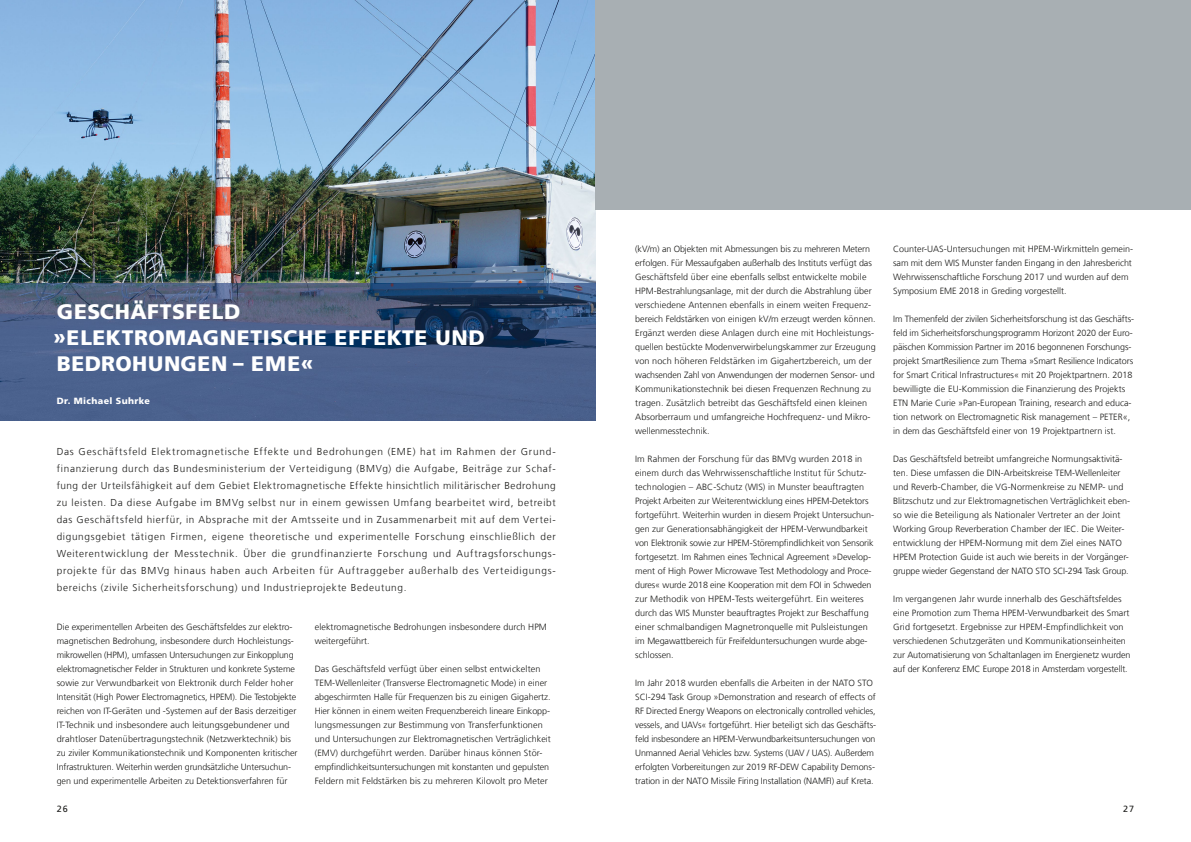
<style>
.page{position:relative;width:1191px;height:842px;background:#fff}
.page>*{position:absolute;margin:0;border:0;box-sizing:border-box;transform-origin:0 0}
.t1{font:900 21px/26px "Frutiger LT Com";letter-spacing:.03em;color:#fff}
.t2{font:300 10px/17px "Frutiger LT Com";letter-spacing:.07em;color:#1a1a18;text-align:justify}
.t3{font:300 9px/14px "Frutiger LT Com";color:#1a1a18}
.t4{font:900 9px "Frutiger LT Com";letter-spacing:.04em;color:#fff}
.t5{font:9px "Frutiger LT Com";color:#1a1a18}
</style>
<div class="page">
<img style="left:0;top:0;width:595px;height:283px">
<div style="left:595px;top:0;width:596px;height:210px;background:#a8afb3"></div>
<svg style="left:0;top:283px;width:595px;height:138px;background:#455a82"></svg>
<h1 class="t1" style="left:53px;top:299px;width:433px">GESCHÄFTSFELD »ELEKTROMAGNETISCHE EFFEKTE UND<br>BEDROHUNGEN – EME«</h1>
<p class="t4" style="left:57px;top:396px;width:95px">Dr. Michael Suhrke</p>
<p class="t2" style="left:57px;top:443px;width:500px">Das Geschäftsfeld Elektromagnetische Effekte und Bedrohungen (EME) hat im Rahmen der Grund&shy;finanzierung durch das Bundesministerium der Verteidigung (BMVg) die Aufgabe, Beiträge zur Schaf&shy;fung der Urteilsfähigkeit auf dem Gebiet Elektromagnetische Effekte hinsichtlich militärischer Bedrohung zu leisten. Da diese Aufgabe im BMVg selbst nur in einem gewissen Umfang bearbeitet wird, betreibt das Geschäftsfeld hierfür, in Absprache mit der Amtsseite und in Zusammenarbeit mit auf dem Vertei&shy;digungsgebiet tätigen Firmen, eigene theoretische und experimentelle Forschung einschließlich der Weiterentwicklung der Messtechnik. Über die grundfinanzierte Forschung und Auftragsforschungs&shy;projekte für das BMVg hinaus haben auch Arbeiten für Auftraggeber außerhalb des Verteidigungs&shy;bereichs (zivile Sicherheitsforschung) und Industrieprojekte Bedeutung.</p>
<p class="t3" style="left:57px;top:620px;width:242px">Die experimentellen Arbeiten des Geschäftsfeldes zur elektro&shy;magnetischen Bedrohung, insbesondere durch Hochleistungs&shy;mikrowellen (HPM), umfassen Untersuchungen zur Einkopplung elektromagnetischer Felder in Strukturen und konkrete Systeme sowie zur Verwundbarkeit von Elektronik durch Felder hoher Intensität (High Power Electromagnetics, HPEM). Die Testobjekte reichen von IT-Geräten und -Systemen auf der Basis derzeitiger IT-Technik und insbesondere auch leitungsgebundener und drahtloser Datenübertragungstechnik (Netzwerktechnik) bis zu ziviler Kommunikationstechnik und Komponenten kritischer Infrastrukturen. Weiterhin werden grundsätzliche Untersuchun&shy;gen und experimentelle Arbeiten zu Detektionsverfahren für</p>
<p class="t3" style="left:315px;top:620px;width:234px">elektromagnetische Bedrohungen insbesondere durch HPM weitergeführt.</p>
<p class="t3" style="left:315px;top:662px;width:237px">Das Geschäftsfeld verfügt über einen selbst entwickelten TEM-Wellenleiter (Transverse Electromagnetic Mode) in einer abgeschirmten Halle für Frequenzen bis zu einigen Gigahertz.<br>Hier können in einem weiten Frequenzbereich lineare Einkopp&shy;lungsmessungen zur Bestimmung von Transferfunktionen und Untersuchungen zur Elektromagnetischen Verträglichkeit (EMV) durchgeführt werden. Darüber hinaus können Stör&shy;empfindlichkeitsuntersuchungen mit konstanten und gepulsten Feldern mit Feldstärken bis zu mehreren Kilovolt pro Meter</p>
<p class="t3" style="left:635px;top:242px;width:242px">(kV/m) an Objekten mit Abmessungen bis zu mehreren Metern erfolgen. Für Messaufgaben außerhalb des Instituts verfügt das Geschäftsfeld über eine ebenfalls selbst entwickelte mobile HPM-Bestrahlungsanlage, mit der durch die Abstrahlung über verschiedene Antennen ebenfalls in einem weiten Frequenz&shy;bereich Feldstärken von einigen kV/m erzeugt werden können.<br>Ergänzt werden diese Anlagen durch eine mit Hochleistungs&shy;quellen bestückte Modenverwirbelungskammer zur Erzeugung von noch höheren Feldstärken im Gigahertzbereich, um der wachsenden Zahl von Anwendungen der modernen Sensor- und Kommunikationstechnik bei diesen Frequenzen Rechnung zu tragen. Zusätzlich betreibt das Geschäftsfeld einen kleinen Absorberraum und umfangreiche Hochfrequenz- und Mikro&shy;wellenmesstechnik.</p>
<p class="t3" style="left:635px;top:452px;width:241px">Im Rahmen der Forschung für das BMVg wurden 2018 in einem durch das Wehrwissenschaftliche Institut für Schutz&shy;technologien – ABC-Schutz (WIS) in Munster beauftragten Projekt Arbeiten zur Weiterentwicklung eines HPEM-Detektors fortgeführt. Weiterhin wurden in diesem Projekt Untersuchun&shy;gen zur Generationsabhängigkeit der HPEM-Verwundbarkeit von Elektronik sowie zur HPEM-Störempfindlichkeit von Sensorik fortgesetzt. Im Rahmen eines Technical Agreement »Develop&shy;ment of High Power Microwave Test Methodology and Proce&shy;dures« wurde 2018 eine Kooperation mit dem FOI in Schweden zur Methodik von HPEM-Tests weitergeführt. Ein weiteres durch das WIS Munster beauftragtes Projekt zur Beschaffung einer schmalbandigen Magnetronquelle mit Pulsleistungen im Megawattbereich für Freifelduntersuchungen wurde abge&shy;schlossen.</p>
<p class="t3" style="left:635px;top:676px;width:242px">Im Jahr 2018 wurden ebenfalls die Arbeiten in der NATO STO SCI-294 Task Group »Demonstration and research of effects of RF Directed Energy Weapons on electronically controlled vehicles, vessels, and UAVs« fortgeführt. Hier beteiligt sich das Geschäfts&shy;feld insbesondere an HPEM-Verwundbarkeitsuntersuchungen von Unmanned Aerial Vehicles bzw. Systems (UAV / UAS). Außerdem erfolgten Vorbereitungen zur 2019 RF-DEW Capability Demons&shy;tration in der NATO Missile Firing Installation (NAMFI) auf Kreta.</p>
<p class="t3" style="left:893px;top:242px;width:241px">Counter-UAS-Untersuchungen mit HPEM-Wirkmitteln gemein&shy;sam mit dem WIS Munster fanden Eingang in den Jahresbericht Wehrwissenschaftliche Forschung 2017 und wurden auf dem Symposium EME 2018 in Greding vorgestellt.</p>
<p class="t3" style="left:893px;top:312px;width:242px">Im Themenfeld der zivilen Sicherheitsforschung ist das Geschäfts&shy;feld im Sicherheitsforschungsprogramm Horizont 2020 der Euro&shy;päischen Kommission Partner im 2016 begonnenen Forschungs&shy;projekt SmartResilience zum Thema »Smart Resilience Indicators for Smart Critical Infrastructures« mit 20 Projektpartnern. 2018 bewilligte die EU-Kommission die Finanzierung des Projekts ETN Marie Curie »Pan-European Training, research and educa&shy;tion network on Electromagnetic Risk management – PETER«, in dem das Geschäftsfeld einer von 19 Projektpartnern ist.</p>
<p class="t3" style="left:893px;top:452px;width:238px">Das Geschäftsfeld betreibt umfangreiche Normungsaktivitä&shy;ten. Diese umfassen die DIN-Arbeitskreise TEM-Wellenleiter und Reverb-Chamber, die VG-Normenkreise zu NEMP- und Blitzschutz und zur Elektromagnetischen Verträglichkeit eben&shy;so wie die Beteiligung als Nationaler Vertreter an der Joint Working Group Reverberation Chamber der IEC. Die Weiter&shy;entwicklung der HPEM-Normung mit dem Ziel eines NATO HPEM Protection Guide ist auch wie bereits in der Vorgänger&shy;gruppe wieder Gegenstand der NATO STO SCI-294 Task Group.</p>
<p class="t3" style="left:893px;top:592px;width:239px">Im vergangenen Jahr wurde innerhalb des Geschäftsfeldes eine Promotion zum Thema HPEM-Verwundbarkeit des Smart Grid fortgesetzt. Ergebnisse zur HPEM-Empfindlichkeit von verschiedenen Schutzgeräten und Kommunikationseinheiten zur Automatisierung von Schaltanlagen im Energienetz wurden auf der Konferenz EMC Europe 2018 in Amsterdam vorgestellt.</p>
<p class="t5" style="left:57px;top:804px;width:13px">26</p>
<p class="t5" style="left:1123px;top:804px;width:13px">27</p>
</div>
